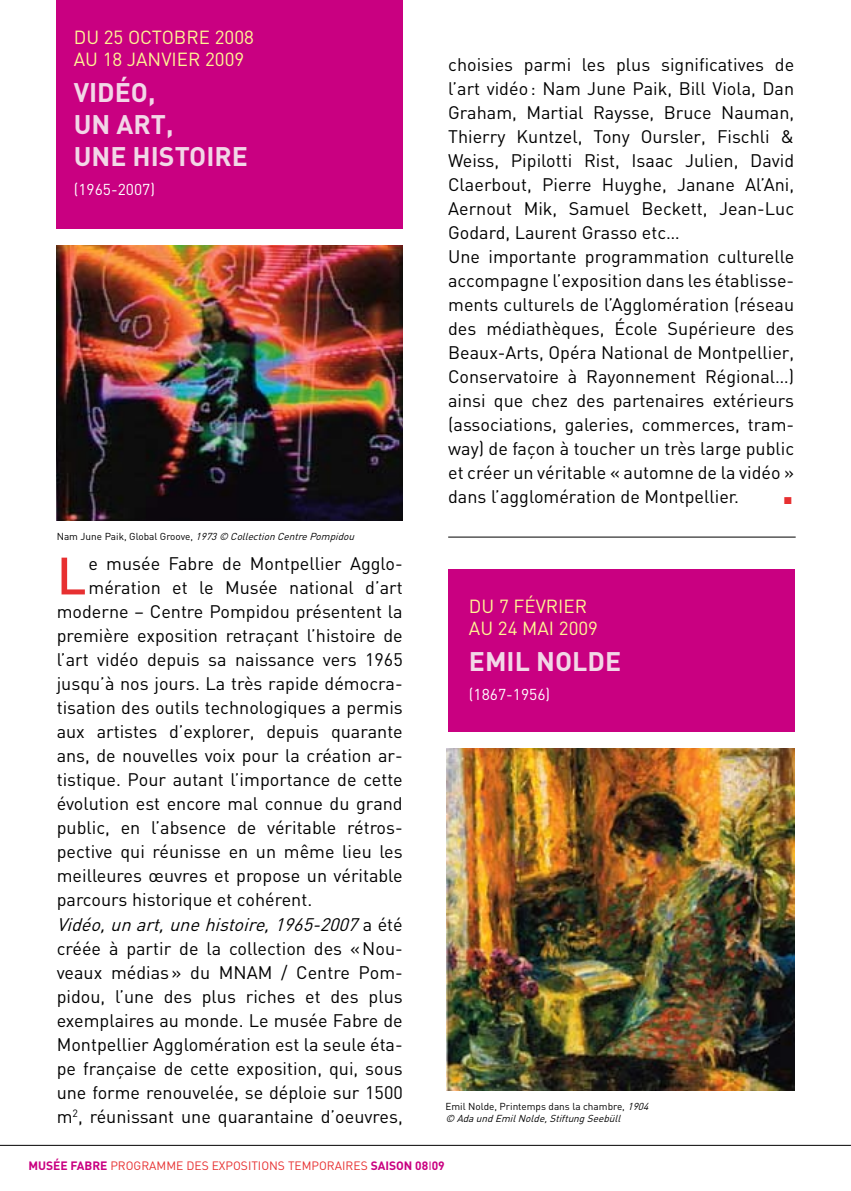
<style>
.page{position:relative;width:851px;height:1191px;background:#fff}
.page>*{position:absolute;margin:0;border:0;box-sizing:border-box;transform-origin:0 0}
.t1{font:500 51.8px "DIN";color:#e73031}
.t2{font:700 26.6px/31.8px "DIN";color:#f2d7e7}
.t3{font:18.8px/21.8px "DIN";color:#fff594}
.t4{font:18px/24px "DIN";color:#000}
.t5{font:italic 18px "DIN";color:#000}
.t6{font:15.6px "DIN";color:#fff}
.t7{font:700 12px "DIN";color:#c90081}
.t8{font:12px "DIN";color:#e73031}
.t9{font:italic 10px/12px "DIN";color:#000}
.t10{font:10px "Zapf Dingbats ITC";color:#e73031}
.s1{font-style:normal}
.s2{font-weight:400;color:#e73031}
.s3{font-weight:400}
</style>
<div class="page">
<img style="left:57px;top:246px;width:346px;height:274px">
<img style="left:446px;top:748px;width:348px;height:342px">
<div style="left:57px;top:0;width:346px;height:229px;background:#c90081"></div>
<div style="left:448px;top:569px;width:346px;height:162px;background:#c90081"></div>
<hr style="left:0;top:1144px;width:850px;height:1px;background:#000">
<hr style="left:448px;top:537px;width:347px;height:1px;background:#000">
<p class="t3" style="left:74px;top:26px;width:182px">Du 25 octob re 2008 au 18 janv</p>
<p class="t3" style="left:171px;top:47px;width:74px">ier 2009</p>
<h2 class="t2" style="left:74px;top:75px;width:157px">VIDÉO,<br>UN ART,<br>UNE HISTOIRE</h2>
<p class="t6" style="left:74px;top:179px;width:83px">(1965-2007)</p>
<p class="t9" style="left:57px;top:530px;width:302px"><span class="s1">N a m J u n e P a i k , G l o b a l G ro o v e ,</span> 1973© CollectionCentrePompidou</p>
<p class="t4" style="left:448px;top:53px;width:347px">choisies parmi les plus significatives de l’art vidéo: Nam June Paik, Bill Viola, Dan Graham, Martial Raysse, Bruce Nauman, Thierry Kuntzel, Tony Oursler, Fischli &amp; Weiss, Pipilotti Rist, Isaac Julien, David Claerbout, Pierre Huyghe, Janane Al’Ani, Aernout Mik, Samuel Beckett, Jean-Luc Godard, Laurent Grasso etc…<br>Une importante programmation culturelle accompagne l’exposition dans les établisse&shy;ments culturels de l’Agglomération (réseau des médiathèques, école Supérieure des Beaux-Arts, Opéra National de Montpellier, Conservatoire à Rayonnement Régional…) ainsi que chez des partenaires extérieurs (associations, galeries, commerces, tram&shy;way) de façon à toucher un très large public et créer un véritable « automne de la vidéo » dans l’agglomération de Montpellier.</p>
<p class="t10" style="left:783px;top:495px;width:9px">■</p>
<h1 class="t1" style="left:57px;top:542px;width:31px">L</h1>
<p class="t4" style="left:88px;top:551px;width:316px">e musée Fabre de Montpellier Agglo-</p>
<p class="t4" style="left:88px;top:575px;width:316px">mération et le Musée national d’art</p>
<p class="t4" style="left:57px;top:599px;width:347px">moderne – Centre Pompidou présentent la</p>
<p class="t4" style="left:57px;top:623px;width:347px">première exposition retraçant l’histoire de</p>
<p class="t4" style="left:57px;top:647px;width:347px">l’art vidéo depuis sa naissance vers 1965</p>
<p class="t4" style="left:57px;top:671px;width:347px">jusqu’à nos jours. La très rapide démocra-</p>
<p class="t4" style="left:57px;top:695px;width:347px">tisation des outils technologiques a permis</p>
<p class="t4" style="left:57px;top:719px;width:347px">aux artistes d’explorer, depuis quarante</p>
<p class="t4" style="left:57px;top:743px;width:347px">ans, de nouvelles voix pour la création ar-</p>
<p class="t4" style="left:57px;top:767px;width:347px">tistique. Pour autant l’importance de cette</p>
<p class="t4" style="left:57px;top:791px;width:347px">évolution est encore mal connue du grand</p>
<p class="t4" style="left:57px;top:815px;width:347px">public, en l’absence de véritable rétros-</p>
<p class="t4" style="left:57px;top:839px;width:347px">pective qui réunisse en un même lieu les</p>
<p class="t4" style="left:57px;top:863px;width:347px">meilleures œuvres et propose un véritable</p>
<p class="t4" style="left:57px;top:887px;width:257px">parcours historique et cohérent.</p>
<p class="t5" style="left:57px;top:913px;width:347px">Vidéo,unart,unehistoire,1965-2007<span class="s1">a é t é</span></p>
<p class="t4" style="left:57px;top:935px;width:347px">créée à partir de la collection des «Nou-</p>
<p class="t4" style="left:57px;top:959px;width:347px">veaux médias» du MNAM / Centre Pom-</p>
<p class="t4" style="left:57px;top:983px;width:347px">pidou, l’une des plus riches et des plus</p>
<p class="t4" style="left:57px;top:1007px;width:347px">exemplaires au monde. Le musée Fabre de</p>
<p class="t4" style="left:57px;top:1031px;width:347px">Montpellier Agglomération est la seule éta-</p>
<p class="t4" style="left:57px;top:1055px;width:347px">pe française de cette exposition, qui, sous</p>
<p class="t4" style="left:57px;top:1079px;width:347px">une forme renouvelée, se déploie sur 1500</p>
<p class="t4" style="left:57px;top:1103px;width:347px">m<sup>2</sup>, réunissant une quarantaine d’oeuvres,</p>
<p class="t7" style="left:28px;top:1157px;width:131px">MUSÉE FABRE <span class="s2">Programme</span></p>
<p class="t8" style="left:186px;top:1158px;width:111px">des expositions temp</p>
<p class="t7" style="left:319px;top:1157px;width:127px"><span class="s2">oraires</span> SAISON 08<span class="s3">i</span>09</p>
<p class="t3" style="left:469px;top:594px;width:131px">Du 7 février au 24 mai 2009</p>
<h2 class="t2" style="left:469px;top:644px;width:150px">EMIL NOLDE</h2>
<p class="t6" style="left:469px;top:684px;width:83px">(1867-1956)</p>
<p class="t9" style="left:445px;top:1100px;width:208px"><span class="s1">Emil Nolde, Printemps dans la chambre,</span> 1904 © AdaundEmilNolde,StiftungSeebüll</p>
</div>
